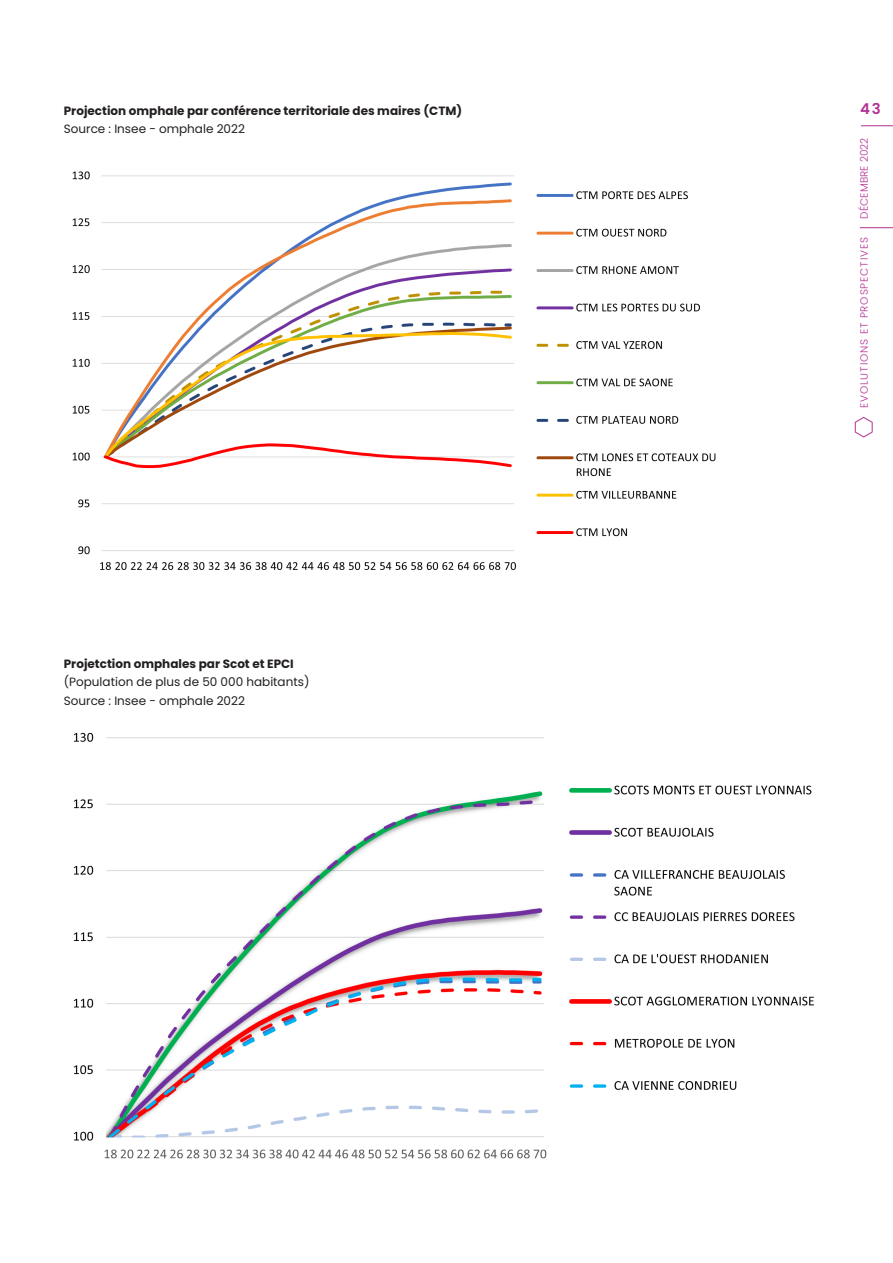
<style>
.page{position:relative;width:893px;height:1263px;background:#fff}
.page>*{position:absolute;margin:0;border:0;box-sizing:border-box;transform-origin:0 0}
.t1{font:600 15px "Poppins";color:#b33193}
.NOTE_BAS_DE_PAGE_AVE{font:700 12px "Poppins";color:#231f20}
.NOTE_BAS_DE_PAGE_AVE-2{font:12px "Poppins";color:#231f20}
.t2{font:300 10.5px "Poppins";letter-spacing:.08em;color:#b33193}
.t3{font:300 10.5px "Poppins";letter-spacing:.01em;color:#b33193}
</style>
<div class="page">
<img style="left:72px;top:171px;width:644px;height:399px">
<img style="left:73px;top:732px;width:741px;height:427px">
<svg style="left:854px;top:417px;width:19px;height:21px"></svg>
<hr style="left:860px;top:227px;width:33px;height:1px;background:#b33193">
<hr style="left:861px;top:125px;width:32px;height:1px;background:#b33193">
<p class="NOTE_BAS_DE_PAGE_AVE" style="left:64px;top:103px;width:400px">Projection omphale par conférence territoriale des maires (CTM)</p>
<p class="NOTE_BAS_DE_PAGE_AVE-2" style="left:64px;top:122px;width:183px">Source : Insee - omphale 2022</p>
<p class="NOTE_BAS_DE_PAGE_AVE" style="left:64px;top:656px;width:232px">Projetction omphales par Scot et EPCI</p>
<p class="NOTE_BAS_DE_PAGE_AVE-2" style="left:64px;top:675px;width:247px">(Population de plus de 50 000 habitants)</p>
<p class="NOTE_BAS_DE_PAGE_AVE-2" style="left:64px;top:694px;width:183px">Source : Insee - omphale 2022</p>
<p class="t1" style="left:860px;top:100px;width:22px">43</p>
<p class="t3" style="left:858px;top:219px;width:83px;rotate:-90deg">DÉCEMBRE 2022</p>
<p class="t2" style="left:858px;top:408px;width:172px;rotate:-90deg">EVOLUTIONS ET PROSPECTIVES</p>
</div>
